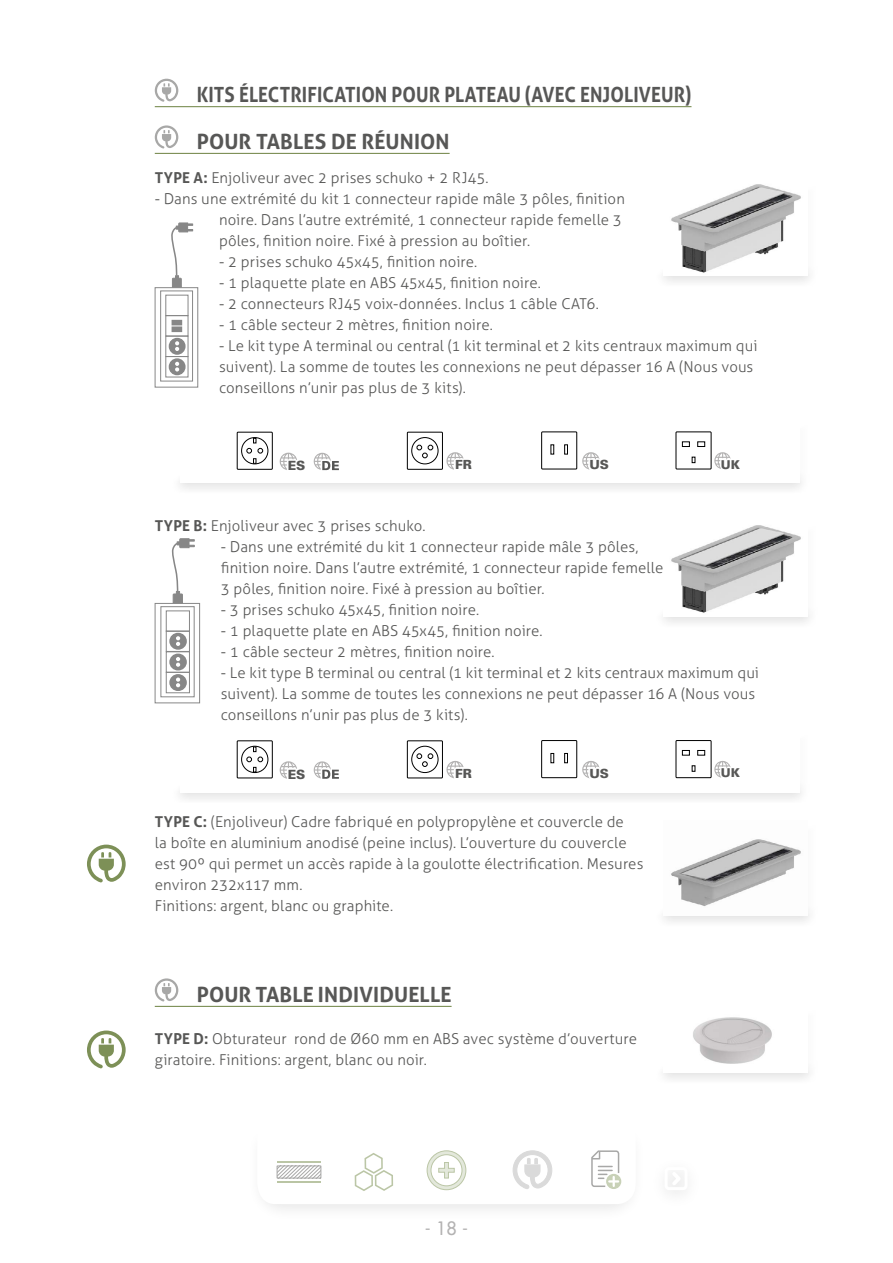
<style>
.page{position:relative;width:893px;height:1263px;background:#fff}
.page>*{position:absolute;margin:0;border:0;box-sizing:border-box;transform-origin:0 0}
.t1{font:700 21px "Aller";letter-spacing:.005em;color:#575756;scale:.89 1}
.t2{font:700 21px "Aller";letter-spacing:.005em;color:#575756}
.t3{font:500 18px "Futura Std";color:#b3b2b2}
.t4{font:300 15px/21px "Aller";letter-spacing:.005em;color:#575756}
.t5{font:900 12.75px "Univers LT Std";color:#575756}
.t6{font:900 12.6px "Univers LT Std";color:#575756}
.t7{font:900 12.15px "Univers LT Std";color:#575756}
.s1{font-weight:700}
</style>
<div class="page">
<div style="left:247px;top:1127px;width:399px;height:95px;background:#000;opacity:.1"></div>
<div style="left:665px;top:1167px;width:23px;height:23px;border:3px solid #fff;border-radius:3px"></div>
<svg style="left:669px;top:1168px;width:15px;height:21px"></svg>
<div style="left:655px;top:822px;width:163px;height:104px;background:#878787;opacity:.75"></div>
<img style="left:663px;top:822px;width:145px;height:93px">
<svg style="left:276px;top:1150px;width:346px;height:41px"></svg>
<div style="left:655px;top:1007px;width:163px;height:77px;background:#878787;opacity:.75"></div>
<img style="left:663px;top:1007px;width:145px;height:65px">
<div style="left:655px;top:182px;width:163px;height:105px;background:#878787;opacity:.75"></div>
<img style="left:663px;top:182px;width:145px;height:94px">
<div style="left:655px;top:523px;width:163px;height:104px;background:#878787;opacity:.75"></div>
<img style="left:663px;top:523px;width:145px;height:93px">
<div style="left:166px;top:611px;width:24px;height:21px;border:1px solid #878787"></div>
<div style="left:170px;top:675px;width:16px;height:15px;background:#878787;border-radius:50%"></div>
<div style="left:169px;top:674px;width:18px;height:17px;border:2px solid #878787;border-radius:50%"></div>
<div style="left:170px;top:654px;width:16px;height:16px;background:#878787;border-radius:50%"></div>
<div style="left:169px;top:653px;width:18px;height:17px;border:2px solid #878787;border-radius:50%"></div>
<div style="left:170px;top:633px;width:16px;height:16px;background:#878787;border-radius:50%"></div>
<div style="left:169px;top:633px;width:18px;height:17px;border:2px solid #878787;border-radius:50%"></div>
<div style="left:166px;top:672px;width:24px;height:21px;border:1px solid #878787"></div>
<div style="left:166px;top:651px;width:24px;height:21px;border:1px solid #878787"></div>
<div style="left:166px;top:631px;width:24px;height:21px;border:1px solid #878787"></div>
<div style="left:155px;top:603px;width:45px;height:100px;border:1px solid #878787"></div>
<svg style="left:176px;top:677px;width:4px;height:10px"></svg>
<svg style="left:176px;top:657px;width:4px;height:10px"></svg>
<svg style="left:176px;top:636px;width:4px;height:10px"></svg>
<svg style="left:172px;top:538px;width:22px;height:65px"></svg>
<div style="left:165px;top:315px;width:23px;height:21px;border:1px solid #878787"></div>
<div style="left:165px;top:295px;width:23px;height:21px;border:1px solid #878787"></div>
<svg style="left:172px;top:326px;width:10px;height:6px"></svg>
<div style="left:172px;top:320px;width:10px;height:5px;background:#878787"></div>
<div style="left:169px;top:359px;width:16px;height:15px;background:#878787;border-radius:50%"></div>
<div style="left:169px;top:358px;width:17px;height:17px;border:2px solid #878787;border-radius:50%"></div>
<div style="left:169px;top:339px;width:16px;height:15px;background:#878787;border-radius:50%"></div>
<div style="left:169px;top:338px;width:17px;height:17px;border:2px solid #878787;border-radius:50%"></div>
<div style="left:165px;top:356px;width:23px;height:21px;border:1px solid #878787"></div>
<div style="left:165px;top:336px;width:23px;height:21px;border:1px solid #878787"></div>
<div style="left:160px;top:291px;width:33px;height:90px;border:1px solid #878787"></div>
<div style="left:155px;top:287px;width:43px;height:100px;border:1px solid #878787"></div>
<svg style="left:175px;top:362px;width:4px;height:9px"></svg>
<svg style="left:175px;top:341px;width:4px;height:10px"></svg>
<svg style="left:171px;top:223px;width:22px;height:65px"></svg>
<div style="left:171px;top:731px;width:639px;height:72px;background:#878787;opacity:.75"></div>
<div style="left:180px;top:729px;width:619px;height:63px;background:#fff"></div>
<div style="left:171px;top:421px;width:639px;height:72px;background:#878787;opacity:.75"></div>
<div style="left:180px;top:419px;width:619px;height:63px;background:#fff"></div>
<svg style="left:714px;top:452px;width:17px;height:17px"></svg>
<div style="left:676px;top:432px;width:35px;height:37px;border:1px solid #000"></div>
<div style="left:697px;top:441px;width:8px;height:6px;border:1px solid #000"></div>
<div style="left:682px;top:441px;width:8px;height:6px;border:1px solid #000"></div>
<svg style="left:692px;top:457px;width:3px;height:6px"></svg>
<svg style="left:582px;top:452px;width:18px;height:18px"></svg>
<div style="left:541px;top:432px;width:36px;height:37px;border:1px solid #000"></div>
<svg style="left:551px;top:444px;width:3px;height:10px"></svg>
<div style="left:564px;top:444px;width:4px;height:10px;border:1px solid #000"></div>
<svg style="left:446px;top:452px;width:18px;height:18px"></svg>
<div style="left:407px;top:432px;width:36px;height:38px;border:1px solid #000"></div>
<svg style="left:412px;top:438px;width:26px;height:26px"></svg>
<div style="left:411px;top:437px;width:27px;height:27px;border:1px solid #000;border-radius:50%"></div>
<svg style="left:417px;top:445px;width:16px;height:13px"></svg>
<div style="left:237px;top:432px;width:36px;height:38px;border:1px solid #000"></div>
<svg style="left:242px;top:438px;width:26px;height:26px"></svg>
<div style="left:241px;top:437px;width:27px;height:27px;border:1px solid #000;border-radius:50%"></div>
<svg style="left:246px;top:438px;width:17px;height:26px"></svg>
<svg style="left:280px;top:453px;width:17px;height:17px"></svg>
<svg style="left:314px;top:453px;width:25px;height:18px"></svg>
<div style="left:237px;top:740px;width:36px;height:38px;border:1px solid #000"></div>
<svg style="left:242px;top:746px;width:26px;height:26px"></svg>
<div style="left:241px;top:746px;width:27px;height:27px;border:1px solid #000;border-radius:50%"></div>
<svg style="left:246px;top:747px;width:17px;height:25px"></svg>
<svg style="left:280px;top:761px;width:17px;height:18px"></svg>
<svg style="left:314px;top:761px;width:25px;height:18px"></svg>
<svg style="left:446px;top:761px;width:18px;height:18px"></svg>
<div style="left:407px;top:740px;width:36px;height:38px;border:1px solid #000"></div>
<svg style="left:412px;top:746px;width:26px;height:26px"></svg>
<div style="left:411px;top:746px;width:27px;height:27px;border:1px solid #000;border-radius:50%"></div>
<svg style="left:417px;top:753px;width:16px;height:14px"></svg>
<svg style="left:582px;top:761px;width:18px;height:18px"></svg>
<div style="left:541px;top:740px;width:36px;height:38px;border:1px solid #000"></div>
<svg style="left:551px;top:753px;width:3px;height:10px"></svg>
<div style="left:564px;top:753px;width:4px;height:10px;border:1px solid #000"></div>
<svg style="left:714px;top:761px;width:17px;height:17px"></svg>
<div style="left:676px;top:740px;width:35px;height:38px;border:1px solid #000"></div>
<div style="left:697px;top:750px;width:8px;height:5px;border:1px solid #000"></div>
<div style="left:682px;top:750px;width:8px;height:5px;border:1px solid #000"></div>
<svg style="left:692px;top:765px;width:3px;height:7px"></svg>
<svg style="left:87px;top:844px;width:39px;height:38px"></svg>
<svg style="left:87px;top:1030px;width:39px;height:38px"></svg>
<hr style="left:155px;top:106px;width:536px;height:1px;background:#7d9057">
<hr style="left:155px;top:1006px;width:297px;height:1px;background:#7d9057">
<hr style="left:155px;top:153px;width:295px;height:1px;background:#7d9057">
<svg style="left:155px;top:79px;width:23px;height:23px"></svg>
<svg style="left:155px;top:978px;width:23px;height:23px"></svg>
<svg style="left:155px;top:125px;width:23px;height:23px"></svg>
<h1 class="t1" style="left:197px;top:81px;width:557px">KITS ÉLECTRIFICATION POUR PLATEAU (AVEC ENJOLIVEUR)</h1>
<h1 class="t2" style="left:197px;top:128px;width:254px">POUR TABLES DE RÉUNION</h1>
<p class="t4" style="left:155px;top:167px;width:335px"><span class="s1">TYPE A:</span> Enjoliveur avec 2 prises schuko + 2 RJ45.</p>
<p class="t4" style="left:219px;top:188px;width:407px;text-indent:-64px">- Dans une extrémité du kit 1 connecteur rapide mâle 3 pôles, finition noire. Dans l’autre extrémité, 1 connecteur rapide femelle 3 pôles, finition noire. Fixé à pression au boîtier.</p>
<p class="t4" style="left:219px;top:251px;width:260px">- 2 prises schuko 45x45, finition noire.</p>
<p class="t4" style="left:219px;top:272px;width:323px">- 1 plaquette plate en ABS 45x45, finition noire.</p>
<p class="t4" style="left:219px;top:293px;width:381px">- 2 connecteurs RJ45 voix-données. Inclus 1 câble CAT6.</p>
<p class="t4" style="left:219px;top:314px;width:275px">- 1 câble secteur 2 mètres, finition noire.</p>
<p class="t4" style="left:219px;top:335px;width:540px">- Le kit type A terminal ou central (1 kit terminal et 2 kits centraux maximum qui suivent). La somme de toutes les connexions ne peut dépasser 16 A (Nous vous conseillons n’unir pas plus de 3 kits).</p>
<p class="t5" style="left:288px;top:458px;width:19px">ES</p>
<p class="t6" style="left:455px;top:457px;width:18px">FR</p>
<p class="t6" style="left:589px;top:457px;width:21px">US</p>
<p class="t7" style="left:721px;top:457px;width:21px">UK</p>
<p class="t4" style="left:155px;top:515px;width:272px"><span class="s1">TYPE B:</span> Enjoliveur avec 3 prises schuko.</p>
<p class="t4" style="left:221px;top:536px;width:444px">- Dans une extrémité du kit 1 connecteur rapide mâle 3 pôles, finition noire. Dans l’autre extrémité, 1 connecteur rapide femelle<br>3 pôles, finition noire. Fixé à pression au boîtier.</p>
<p class="t4" style="left:221px;top:599px;width:260px">- 3 prises schuko 45x45, finition noire.</p>
<p class="t4" style="left:221px;top:620px;width:323px">- 1 plaquette plate en ABS 45x45, finition noire.</p>
<p class="t4" style="left:221px;top:641px;width:275px">- 1 câble secteur 2 mètres, finition noire.</p>
<p class="t4" style="left:221px;top:662px;width:540px">- Le kit type B terminal ou central (1 kit terminal et 2 kits centraux maximum qui suivent). La somme de toutes les connexions ne peut dépasser 16 A (Nous vous conseillons n’unir pas plus de 3 kits).</p>
<p class="t5" style="left:288px;top:766px;width:19px">ES</p>
<p class="t6" style="left:455px;top:766px;width:18px">FR</p>
<p class="t6" style="left:589px;top:766px;width:21px">US</p>
<p class="t7" style="left:721px;top:765px;width:21px">UK</p>
<p class="t4" style="left:155px;top:811px;width:490px"><span class="s1">TYPE C:</span> (Enjoliveur) Cadre fabriqué en polypropylène et couvercle de<br>la boîte en aluminium anodisé (peine inclus). L’ouverture du couvercle est 90º qui permet un accès rapide à la goulotte électrification. Mesures environ 232x117 mm.<br>Finitions: argent, blanc ou graphite.</p>
<h1 class="t2" style="left:197px;top:981px;width:256px">POUR TABLE INDIVIDUELLE</h1>
<p class="t4" style="left:155px;top:1029px;width:484px"><span class="s1">TYPE D:</span> Obturateur rond de Ø60 mm en ABS avec système d’ouverture giratoire. Finitions: argent, blanc ou noir.</p>
<p class="t3" style="left:425px;top:1217px;width:45px">- 18 -</p>
</div>
